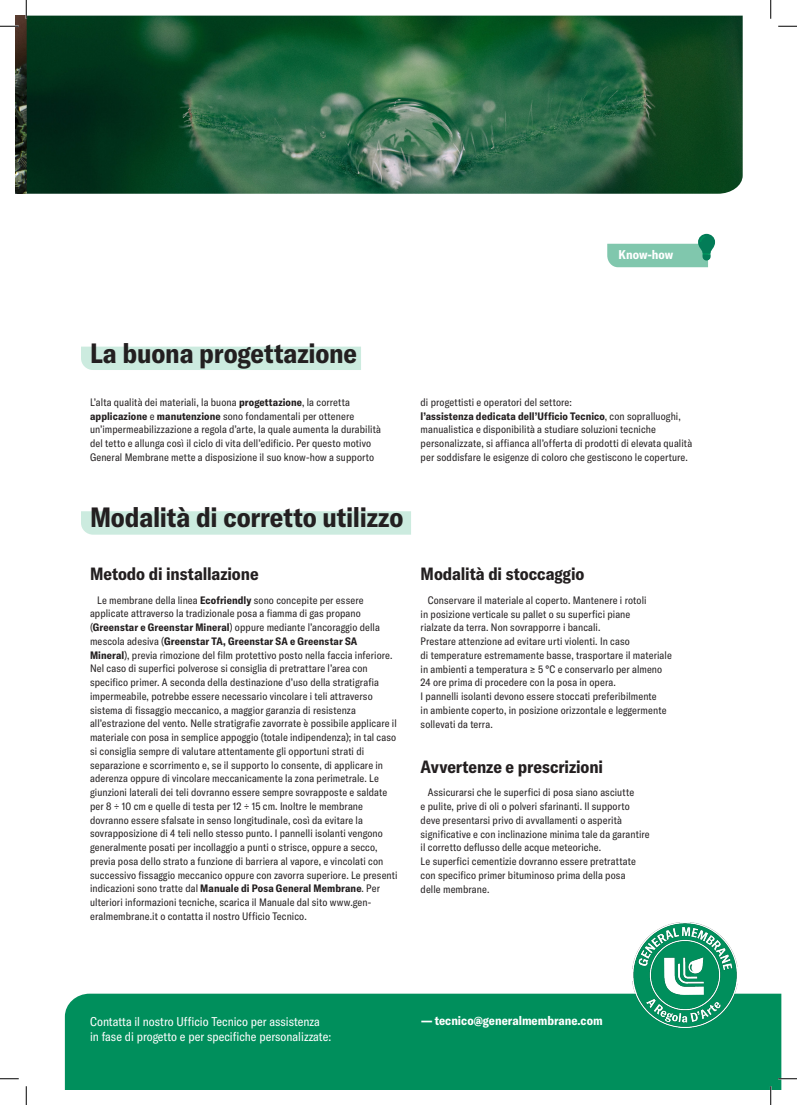
<style>
.page{position:relative;width:797px;height:1105px;background:#fff}
.page>*{position:absolute;margin:0;border:0;box-sizing:border-box;transform-origin:0 0}
.t1{font:700 condensed 27.5px "GT America";letter-spacing:-.005em;color:#231f20}
.t2{font:700 condensed 17.5px "GT America";letter-spacing:-.005em;color:#231f20}
.t3{font:condensed 12.5px/15px "GT America";color:#fff}
.t4{font:700 condensed 12.5px "GT America";color:#fff}
.t5{font:condensed 10.62px/13.8px "GT America";letter-spacing:.01em;color:#231f20}
.s1{font-weight:700}
</style>
<div class="page">
<img style="left:16px;top:16px;width:726px;height:178px">
<div style="left:65px;top:994px;width:716px;height:95px;background:#008f5c"></div>
<svg style="left:607px;top:234px;width:108px;height:33px"></svg>
<div style="left:81px;top:347px;width:280px;height:23px;background:#ccebdf"></div>
<svg style="left:81px;top:511px;width:330px;height:24px"></svg>
<img style="left:632px;top:922px;width:105px;height:105px">
<svg style="left:0;top:25px;width:19px;height:2px"></svg>
<svg style="left:778px;top:25px;width:19px;height:2px"></svg>
<svg style="left:0;top:1078px;width:19px;height:1px"></svg>
<svg style="left:778px;top:1078px;width:19px;height:1px"></svg>
<svg style="left:25px;top:0;width:2px;height:19px"></svg>
<svg style="left:25px;top:1086px;width:2px;height:19px"></svg>
<svg style="left:770px;top:0;width:1px;height:19px"></svg>
<svg style="left:770px;top:1086px;width:1px;height:19px"></svg>
<p class="t4" style="left:618px;top:247px;width:56px">Know-how</p>
<p class="t1" style="left:90px;top:337px;width:269px">La buona progettazione</p>
<p class="t5" style="left:90px;top:395px;width:292px">L’alta qualità dei materiali, la buona <span class="s1">progettazione</span>, la corretta <span class="s1">applicazione</span> e <span class="s1">manutenzione</span> sono fondamentali per ottenere un’impermeabilizzazione a regola d’arte, la quale aumenta la durabilità del tetto e allunga così il ciclo di vita dell’edificio. Per questo motivo General Membrane mette a disposizione il suo know-how a supporto</p>
<p class="t1" style="left:90px;top:501px;width:315px">Modalità di corretto utilizzo</p>
<p class="t2" style="left:90px;top:563px;width:170px">Metodo di installazione</p>
<p class="t5" style="left:90px;top:593px;width:309px;text-indent:7px">Le membrane della linea <span class="s1">Ecofriendly</span> sono concepite per essere applicate attraverso la tradizionale posa a fiamma di gas propano (<span class="s1">Greenstar e Greenstar Mineral</span>) oppure mediante l’ancoraggio della mescola adesiva (<span class="s1">Greenstar TA, Greenstar SA e Greenstar SA Mineral</span>), previa rimozione del film protettivo posto nella faccia inferiore.<br>Nel caso di superfici polverose si consiglia di pretrattare l’area con specifico primer. A seconda della destinazione d’uso della stratigrafia impermeabile, potrebbe essere necessario vincolare i teli attraverso sistema di fissaggio meccanico, a maggior garanzia di resistenza all’estrazione del vento. Nelle stratigrafie zavorrate è possibile applicare il materiale con posa in semplice appoggio (totale indipendenza); in tal caso si consiglia sempre di valutare attentamente gli opportuni strati di separazione e scorrimento e, se il supporto lo consente, di applicare in aderenza oppure di vincolare meccanicamente la zona perimetrale. Le giunzioni laterali dei teli dovranno essere sempre sovrapposte e saldate per 8 ÷ 10 cm e quelle di testa per 12 ÷ 15 cm. Inoltre le membrane dovranno essere sfalsate in senso longitudinale, così da evitare la sovrapposizione di 4 teli nello stesso punto. I pannelli isolanti vengono generalmente posati per incollaggio a punti o strisce, oppure a secco, previa posa dello strato a funzione di barriera al vapore, e vincolati con successivo fissaggio meccanico oppure con zavorra superiore. Le presenti indicazioni sono tratte dal <span class="s1">Manuale di Posa General Membrane</span>. Per ulteriori informazioni tecniche, scarica il Manuale dal sito www.gen&shy;eralmembrane.it o contatta il nostro Ufficio Tecnico.</p>
<p class="t5" style="left:420px;top:395px;width:273px">di progettisti e operatori del settore:<br><span class="s1">l’assistenza dedicata dell’Ufficio Tecnico</span>, con sopralluoghi, manualistica e disponibilità a studiare soluzioni tecniche personalizzate, si affianca all’offerta di prodotti di elevata qualità per soddisfare le esigenze di coloro che gestiscono le coperture.</p>
<p class="t2" style="left:420px;top:563px;width:165px">Modalità di stoccaggio</p>
<p class="t5" style="left:420px;top:593px;width:253px;text-indent:7px">Conservare il materiale al coperto. Mantenere i rotoli<br>in posizione verticale su pallet o su superfici piane<br>rialzate da terra. Non sovrapporre i bancali.<br>Prestare attenzione ad evitare urti violenti. In caso<br>di temperature estremamente basse, trasportare il materiale in ambienti a temperatura ≥ 5 °C e conservarlo per almeno 24 ore prima di procedere con la posa in opera.<br>I pannelli isolanti devono essere stoccati preferibilmente<br>in ambiente coperto, in posizione orizzontale e leggermente sollevati da terra.</p>
<p class="t2" style="left:420px;top:756px;width:184px">Avvertenze e prescrizioni</p>
<p class="t5" style="left:420px;top:786px;width:231px;text-indent:7px">Assicurarsi che le superfici di posa siano asciutte<br>e pulite, prive di oli o polveri sfarinanti. Il supporto deve presentarsi privo di avvallamenti o asperità significative e con inclinazione minima tale da garantire il corretto deflusso delle acque meteoriche.<br>Le superfici cementizie dovranno essere pretrattate con specifico primer bituminoso prima della posa<br>delle membrane.</p>
<p class="t3" style="left:90px;top:1014px;width:242px">Contatta il nostro Ufficio Tecnico per assistenza in fase di progetto e per specifiche personalizzate:</p>
<p class="t4" style="left:421px;top:1013px;width:183px">— tecnico@generalmembrane.com</p>
</div>
